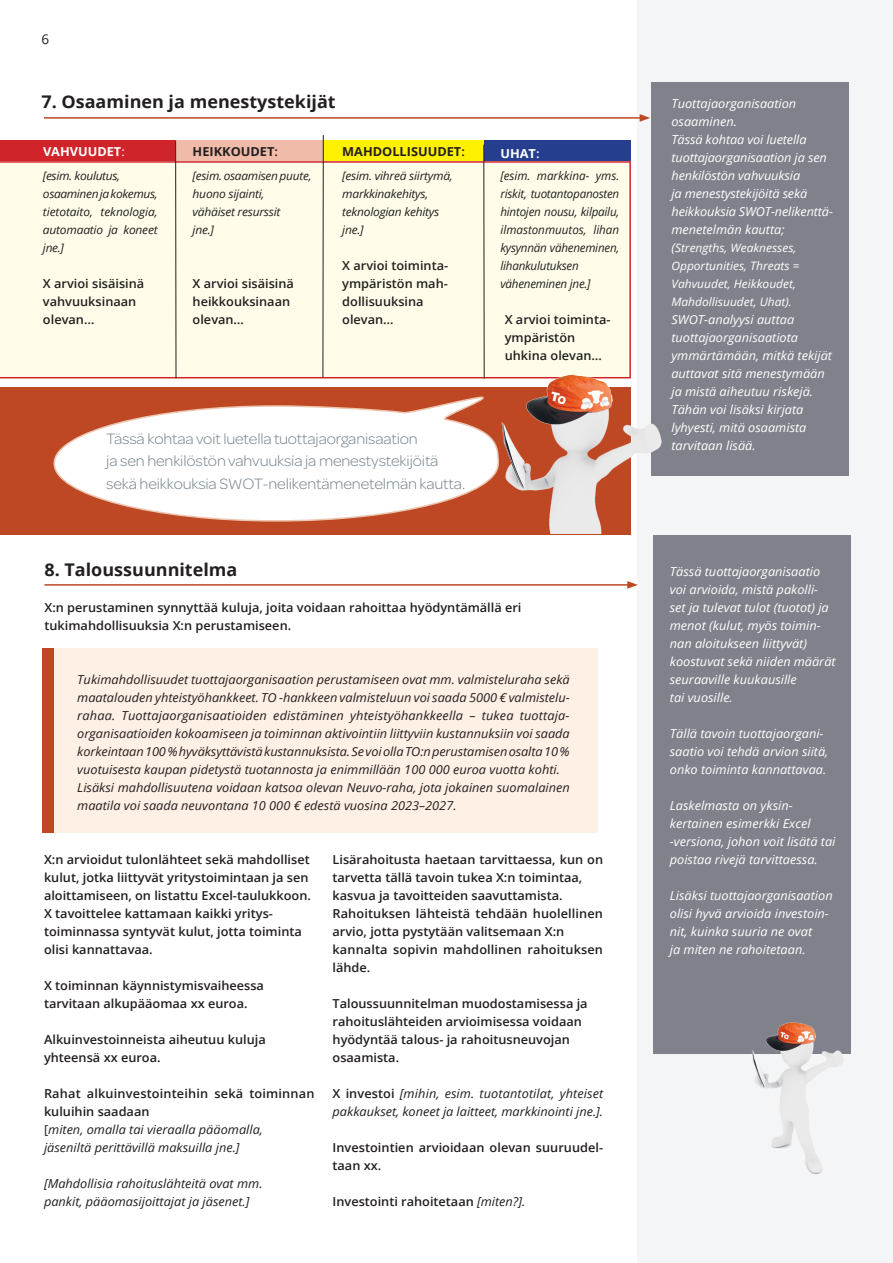
<style>
.page{position:relative;width:893px;height:1263px;background:#fff}
.page>*{position:absolute;margin:0;border:0;box-sizing:border-box;transform-origin:0 0}
.t1{font:700 17.4px "Open Sans";color:#231f20}
.t2{font:300 16.05px/22.5px "Omnes";letter-spacing:-.01em;color:#76838c}
.t3{font:13.5px "Open Sans";color:#231f20}
.t4{font:600 12.3px/18px "Open Sans";color:#231f20}
.t5{font:italic 12.3px/18px "Open Sans";color:#231f20}
.t6{font:italic 12.3px/18px "Open Sans";color:#fff}
.t7{font:700 12.3px "Open Sans";color:#231f20}
.t8{font:700 12.3px "Open Sans";color:#fff}
.t9{font:italic 11.85px/18px "Open Sans";letter-spacing:-.02em;color:#231f20}
.t10{font:italic 11.7px/18px "Open Sans";letter-spacing:-.02em;color:#231f20}
.t11{font:italic 11.7px/18px "Open Sans";color:#fff}
.s1{font-weight:400}
.s2{font-weight:600}
.s3{font-weight:600;font-style:normal}
.s4{font-style:normal}
.s5{font-weight:400;font-style:italic}
.s6{font-size:12.3px}
</style>
<div class="page">
<div style="left:0;top:388px;width:630px;height:147px;background:#be4823"></div>
<svg style="left:53px;top:405px;width:376px;height:117px"></svg>
<div style="left:44px;top:648px;width:553px;height:185px;background:#fef0e4"></div>
<div style="left:0;top:161px;width:631px;height:217px;background:#fffde9"></div>
<div style="left:637px;top:0;width:256px;height:1263px;background:#f4f5f6"></div>
<div style="left:483px;top:140px;width:148px;height:21px;background:#253f8e"></div>
<div style="left:323px;top:140px;width:160px;height:21px;background:#fff101"></div>
<div style="left:176px;top:140px;width:147px;height:21px;background:#f0bca9"></div>
<div style="left:0;top:140px;width:175px;height:21px;background:#d1232a"></div>
<div style="left:651px;top:82px;width:197px;height:393px;background:#80828b"></div>
<div style="left:653px;top:536px;width:197px;height:518px;background:#80828b"></div>
<hr style="left:44px;top:117px;width:598px;height:2px;background:#be4823">
<svg style="left:640px;top:114px;width:10px;height:8px"></svg>
<hr style="left:44px;top:584px;width:586px;height:2px;background:#be4823">
<svg style="left:627px;top:581px;width:11px;height:8px"></svg>
<hr style="left:175px;top:140px;width:1px;height:238px;background:#231f20">
<hr style="left:323px;top:135px;width:1px;height:242px;background:#231f20">
<hr style="left:483px;top:145px;width:2px;height:233px;background:#231f20">
<div style="left:42px;top:648px;width:11px;height:185px;background:#be4823"></div>
<img style="left:752px;top:1012px;width:99px;height:163px">
<img style="left:429px;top:358px;width:296px;height:175px">
<p class="t3" style="left:41px;top:30px;width:9px">6</p>
<h1 class="t1" style="left:41px;top:89px;width:296px">7. Osaaminen ja menestystekijät</h1>
<p class="t8" style="left:43px;top:143px;width:83px">VAHVUUDET<span class="s1">:</span></p>
<p class="t10" style="left:43px;top:166px;width:116px">[esim. koulutus, osaaminen ja kokemus, tietotaito, teknologia, automaatio ja koneet jne.]</p>
<p class="t4" style="left:43px;top:274px;width:103px">X arvioi sisäisinä vahvuuksinaan olevan…</p>
<p class="t7" style="left:193px;top:143px;width:87px">HEIKKOUDET<span class="s2">:</span></p>
<p class="t10" style="left:193px;top:166px;width:120px">[esim. osaamisen puute, huono sijainti,<br>vähäiset resurssit<br>jne.]</p>
<p class="t4" style="left:193px;top:274px;width:103px">X arvioi sisäisinä heikkouksinaan olevan…</p>
<p class="t7" style="left:342px;top:143px;width:124px">MAHDOLLISUUDET<span class="s2">:</span></p>
<p class="t10" style="left:342px;top:166px;width:112px">[esim. vihreä siirtymä, markkinakehitys, teknologian kehitys jne.]</p>
<p class="t4" style="left:342px;top:256px;width:107px">X arvioi toiminta&shy;ympäristön mah&shy;dollisuuksina olevan…</p>
<h2 class="t2" style="left:106px;top:426px;width:360px">Tässä kohtaa voit luetella tuottajaorganisaation<br>ja sen henkilöstön vahvuuksia ja menestystekijöitä sekä heikkouksia SWOT-nelikentämenetelmän kautta.</h2>
<p class="t8" style="left:500px;top:144px;width:41px">UHAT<span class="s2">:</span></p>
<p class="t9" style="left:500px;top:166px;width:120px">[esim. markkina- yms. riskit, tuotantopanosten hintojen nousu, kilpailu, ilmastonmuutos, lihan kysynnän väheneminen, lihankulutuksen väheneminen jne.]</p>
<p class="t4" style="left:505px;top:310px;width:107px">X arvioi toiminta&shy;ympäristön uhkina olevan…</p>
<h1 class="t1" style="left:44px;top:557px;width:195px">8. Taloussuunnitelma</h1>
<p class="t4" style="left:44px;top:598px;width:479px">X:n perustaminen synnyttää kuluja, joita voidaan rahoittaa hyödyntämällä eri tukimahdollisuuksia X:n perustamiseen.</p>
<p class="t5" style="left:77px;top:670px;width:494px">Tukimahdollisuudet tuottajaorganisaation perustamiseen ovat mm. valmisteluraha sekä maatalouden yhteistyöhankkeet. TO -hankkeen valmisteluun voi saada 5000 € valmistelu&shy;rahaa. Tuottajaorganisaatioiden edistäminen yhteistyöhankkeella – tukea tuottaja&shy;organisaatioiden kokoamiseen ja toiminnan aktivointiin liittyviin kustannuksiin voi saada korkeintaan 100 % hyväksyttävistä kustannuksista. Se voi olla TO:n perustamisen osalta 10 % vuotuisesta kaupan pidetystä tuotannosta ja enimmillään 100 000 euroa vuotta kohti.<br>Lisäksi mahdollisuutena voidaan katsoa olevan Neuvo-raha, jota jokainen suomalainen maatila voi saada neuvontana 10 000 € edestä vuosina 2023–2027.</p>
<p class="t4" style="left:44px;top:850px;width:268px">X:n arvioidut tulonlähteet sekä mahdolliset kulut, jotka liittyvät yritystoimintaan ja sen aloittamiseen, on listattu Excel-taulukkoon.<br>X tavoittelee kattamaan kaikki yritys&shy;toiminnassa syntyvät kulut, jotta toiminta olisi kannattavaa.</p>
<p class="t4" style="left:44px;top:976px;width:222px">X toiminnan käynnistymisvaiheessa tarvitaan alkupääomaa xx euroa.</p>
<p class="t4" style="left:44px;top:1030px;width:223px">Alkuinvestoinneista aiheutuu kuluja yhteensä xx euroa.</p>
<p class="t5" style="left:44px;top:1084px;width:272px"><span class="s3">Rahat alkuinvestointeihin sekä toiminnan kuluihin saadaan<br></span><span class="s4">[</span>miten, omalla tai vieraalla pääomalla,<br>jäseniltä perittävillä maksuilla jne.]</p>
<p class="t5" style="left:44px;top:1174px;width:220px">[Mahdollisia rahoituslähteitä ovat mm. pankit, pääomasijoittajat ja jäsenet.]</p>
<p class="t4" style="left:333px;top:850px;width:272px">Lisärahoitusta haetaan tarvittaessa, kun on tarvetta tällä tavoin tukea X:n toimintaa, kasvua ja tavoitteiden saavuttamista.<br>Rahoituksen lähteistä tehdään huolellinen arvio, jotta pystytään valitsemaan X:n kannalta sopivin mahdollinen rahoituksen lähde.</p>
<p class="t4" style="left:333px;top:994px;width:257px">Taloussuunnitelman muodostamisessa ja rahoituslähteiden arvioimisessa voidaan hyödyntää talous- ja rahoitusneuvojan osaamista.</p>
<p class="t5" style="left:333px;top:1084px;width:272px"><span class="s3">X investoi</span> [mihin, esim. tuotantotilat, yhteiset pakkaukset, koneet ja laitteet, markkinointi jne.].</p>
<p class="t4" style="left:333px;top:1138px;width:272px">Investointien arvioidaan olevan suuruudel&shy;taan xx.</p>
<p class="t4" style="left:333px;top:1192px;width:194px">Investointi rahoitetaan <span class="s5">[miten?].</span></p>
<p class="t6" style="left:671px;top:94px;width:163px">Tuottajaorganisaation osaaminen.<br>Tässä kohtaa voi luetella tuottajaorganisaation ja sen henkilöstön vahvuuksia<br>ja menestystekijöitä sekä heikkouksia SWOT-nelikenttä&shy;menetelmän kautta;</p>
<p class="t11" style="left:671px;top:238px;width:129px"><span class="s6">(</span>Strengths, Weaknesses,<br>Opportunities, Threats =<br>Vahvuudet, Heikkoudet,<br>Mahdollisuudet, Uhat).</p>
<p class="t6" style="left:671px;top:310px;width:162px">SWOT-analyysi auttaa tuottajaorganisaatiota ymmärtämään, mitkä tekijät auttavat sitä menestymään ja mistä aiheutuu riskejä.<br>Tähän voi lisäksi kirjata lyhyesti, mitä osaamista tarvitaan lisää.</p>
<p class="t6" style="left:670px;top:562px;width:167px">Tässä tuottajaorganisaatio voi arvioida, mistä pakolli&shy;set ja tulevat tulot (tuotot) ja menot (kulut, myös toimin&shy;nan aloitukseen liittyvät) koostuvat sekä niiden määrät seuraaville kuukausille<br>tai vuosille.</p>
<p class="t6" style="left:670px;top:724px;width:160px">Tällä tavoin tuottajaorgani&shy;saatio voi tehdä arvion siitä, onko toiminta kannattavaa.</p>
<p class="t6" style="left:670px;top:796px;width:167px">Laskelmasta on yksin&shy;kertainen esimerkki Excel -versiona, johon voit lisätä tai poistaa rivejä tarvittaessa.</p>
<p class="t6" style="left:670px;top:886px;width:164px">Lisäksi tuottajaorganisaation olisi hyvä arvioida investoin&shy;nit, kuinka suuria ne ovat<br>ja miten ne rahoitetaan.</p>
</div>
